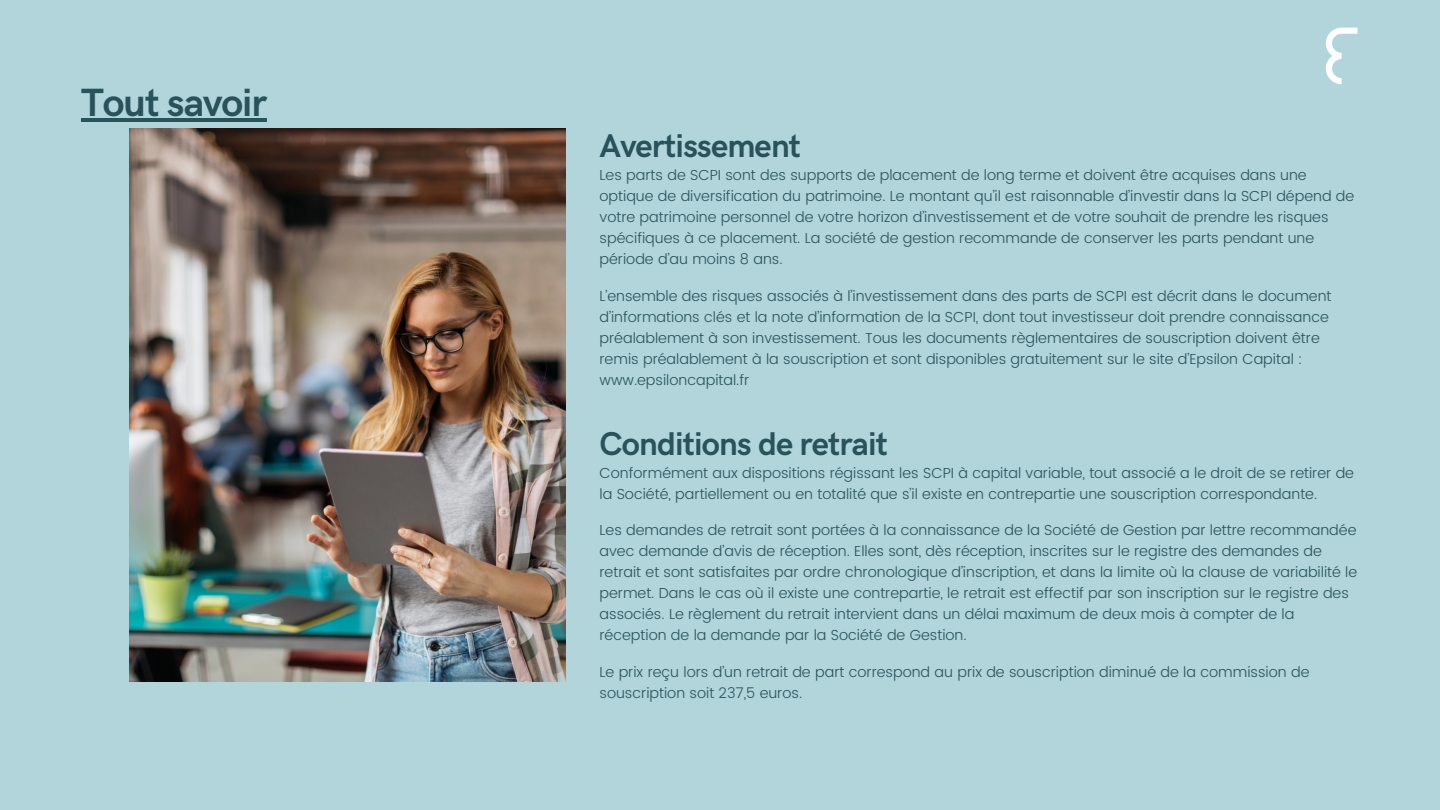
<style>
.page{position:relative;width:1440px;height:810px;background:#b2d5dc}
.page>*{position:absolute;margin:0;border:0;box-sizing:border-box;transform-origin:0 0}
.t1{font:700 39.5px "HK Grotesk";letter-spacing:-.025em;color:#2a525a}
.t2{font:700 33px "HK Grotesk";letter-spacing:-.025em;color:#2a525a}
.t3{font:300 14.5px/21px "Poppins";color:#2a525a}
</style>
<div class="page">
<img style="left:129px;top:128px;width:437px;height:554px">
<hr style="left:81px;top:118px;width:185px;height:3px;background:#2a525a">
<img style="left:1325px;top:27px;width:33px;height:58px">
<h1 class="t1" style="left:81px;top:80px;width:188px">Tout savoir</h1>
<h2 class="t2" style="left:600px;top:127px;width:203px">Avertissement</h2>
<p class="t3" style="left:600px;top:164px;width:756px">Les parts de SCPI sont des supports de placement de long terme et doivent être acquises dans une optique de diversification du patrimoine. Le montant qu’il est raisonnable d’investir dans la SCPI dépend de votre patrimoine personnel de votre horizon d’investissement et de votre souhait de prendre les risques spécifiques à ce placement. La société de gestion recommande de conserver les parts pendant une période d’au moins 8 ans.</p>
<p class="t3" style="left:600px;top:285px;width:733px">L’ensemble des risques associés à l’investissement dans des parts de SCPI est décrit dans le document d’informations clés et la note d’information de la SCPI, dont tout investisseur doit prendre connaissance préalablement à son investissement. Tous les documents règlementaires de souscription doivent être remis préalablement à la souscription et sont disponibles gratuitement sur le site d’Epsilon Capital : www.epsiloncapital.fr</p>
<h2 class="t2" style="left:600px;top:425px;width:290px">Conditions de retrait</h2>
<p class="t3" style="left:600px;top:462px;width:756px">Conformément aux dispositions régissant les SCPI à capital variable, tout associé a le droit de se retirer de la Société, partiellement ou en totalité que s’il existe en contrepartie une souscription correspondante.</p>
<p class="t3" style="left:600px;top:520px;width:759px">Les demandes de retrait sont portées à la connaissance de la Société de Gestion par lettre recommandée avec demande d’avis de réception. Elles sont, dès réception, inscrites sur le registre des demandes de retrait et sont satisfaites par ordre chronologique d’inscription, et dans la limite où la clause de variabilité le permet. Dans le cas où il existe une contrepartie, le retrait est effectif par son inscription sur le registre des associés. Le règlement du retrait intervient dans un délai maximum de deux mois à compter de la réception de la demande par la Société de Gestion.</p>
<p class="t3" style="left:600px;top:662px;width:711px">Le prix reçu lors d’un retrait de part correspond au prix de souscription diminué de la commission de souscription soit 237,5 euros.</p>
</div>
